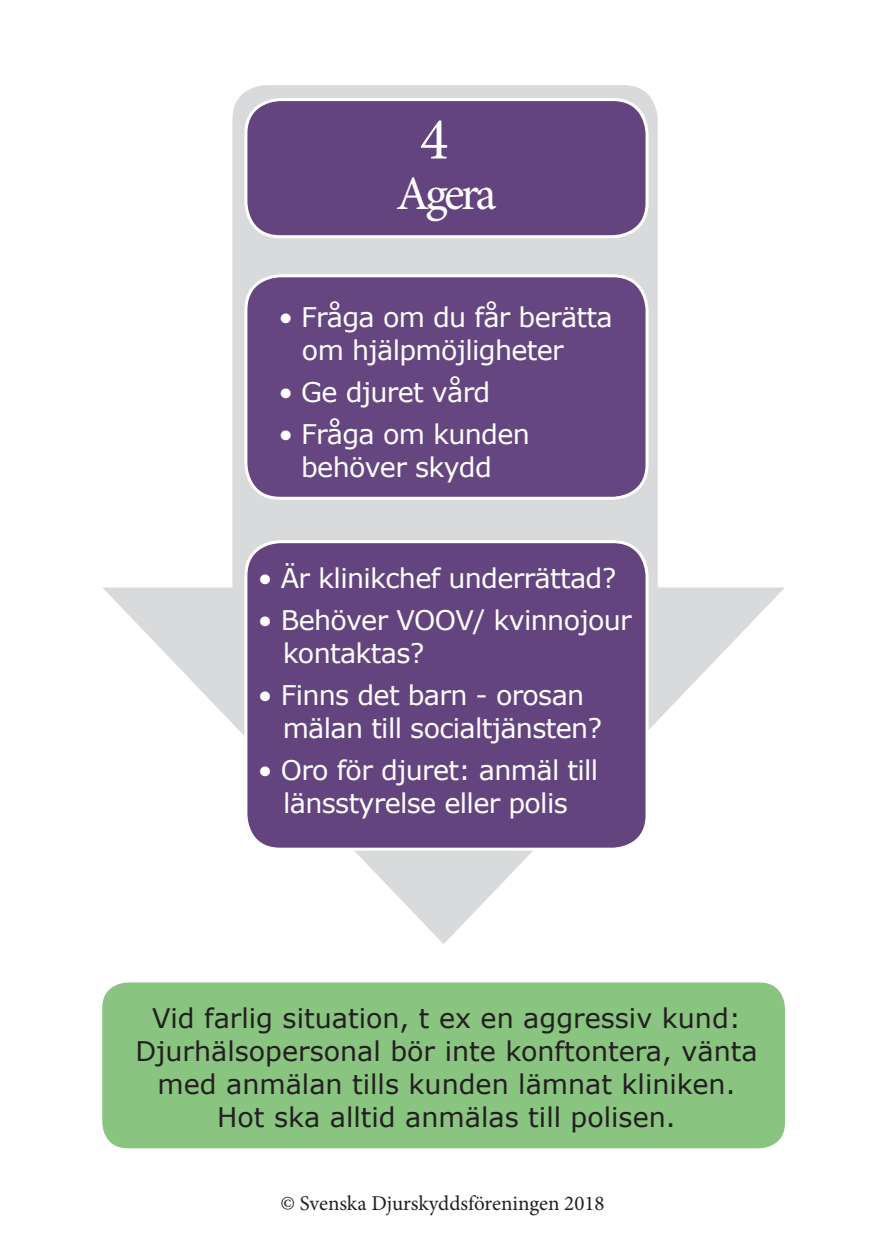
<style>
.page{position:relative;width:893px;height:1259px;background:#fff}
.page>*{position:absolute;margin:0;border:0;box-sizing:border-box;transform-origin:0 0}
.t1{font:60px "Minion Pro";color:#fff}
.t2{font:48px "Minion Pro";letter-spacing:-.075em;color:#fff}
.t3{font:27px/33px "Verdana";letter-spacing:-.025em;color:#fff}
.t4{font:27px/33px "Verdana";color:#231f20;text-align:center}
.t5{font:21px "Minion Pro";letter-spacing:-.005em;color:#231f20}
</style>
<div class="page">
<div style="left:232px;top:85px;width:426px;height:587px;background:#d9dadc;border-radius:34px"></div>
<div style="left:246px;top:276px;width:401px;height:222px;background:#664680;border-radius:34px"></div>
<div style="left:244px;top:274px;width:404px;height:226px;border:3px solid #fff;border-radius:34px"></div>
<svg style="left:103px;top:587px;width:682px;height:357px"></svg>
<div style="left:102px;top:982px;width:683px;height:166px;background:#89c480;border-radius:26px"></div>
<div style="left:246px;top:100px;width:401px;height:137px;background:#64447e;border-radius:34px"></div>
<div style="left:244px;top:98px;width:404px;height:140px;border:3px solid #fff;border-radius:34px"></div>
<div style="left:246px;top:542px;width:401px;height:307px;background:#64447e;border-radius:34px"></div>
<div style="left:244px;top:540px;width:404px;height:310px;border:3px solid #fff;border-radius:34px"></div>
<p class="t1" style="left:420px;top:99px;width:30px">4</p>
<p class="t2" style="left:396px;top:162px;width:102px">Agera</p>
<p class="t3" style="left:302px;top:300px;width:312px;text-indent:-24px">• Fråga om du får berätta om hjälpmöjligheter</p>
<p class="t3" style="left:278px;top:375px;width:214px">• Ge djuret vård</p>
<p class="t3" style="left:278px;top:417px;width:253px;text-align:center">• Fråga om kunden behöver skydd</p>
<p class="t3" style="left:258px;top:561px;width:360px">• Är klinikchef underrättad?</p>
<p class="t3" style="left:283px;top:603px;width:350px;text-indent:-25px">• Behöver VOOV/ kvinnojour kontaktas?</p>
<p class="t3" style="left:283px;top:678px;width:321px;text-indent:-25px">• Finns det barn - orosan mälan till socialtjänsten?</p>
<p class="t3" style="left:258px;top:753px;width:342px;text-align:center">• Oro för djuret: anmäl till länsstyrelse eller polis</p>
<p class="t4" style="left:135px;top:1001px;width:624px">Vid farlig situation, t ex en aggressiv kund:<br>Djurhälsopersonal bör inte konftontera, vänta med anmälan tills kunden lämnat kliniken.<br>Hot ska alltid anmälas till polisen.</p>
<p class="t5" style="left:280px;top:1189px;width:326px">© Svenska Djurskyddsföreningen 2018</p>
</div>
